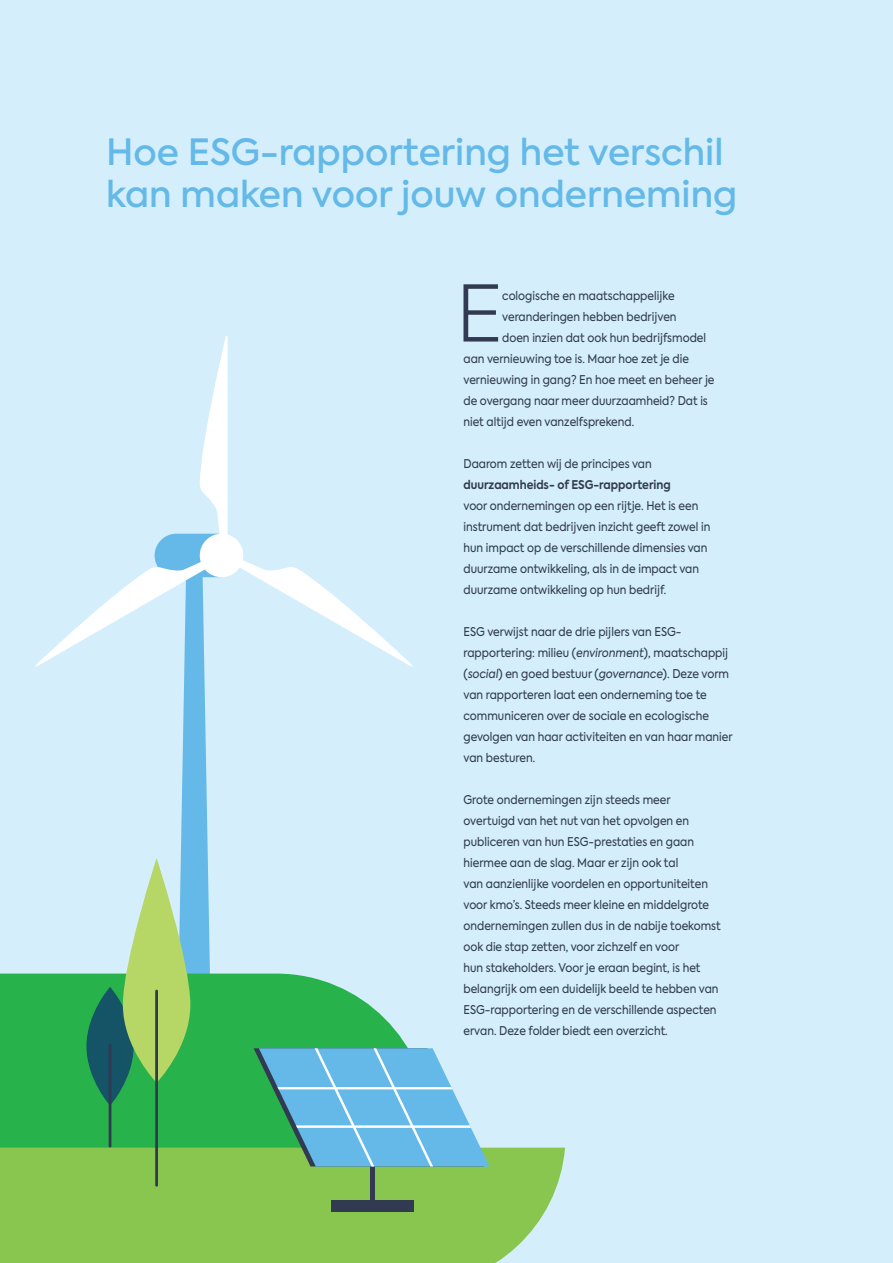
<style>
.page{position:relative;width:893px;height:1263px;background:#d4effb}
.page>*{position:absolute;margin:0;border:0;box-sizing:border-box;transform-origin:0 0}
.t1{font:300 77.4px "Axiforma";color:#313a50}
.t2{font:500 36px/42px "Axiforma";color:#64b9e8}
.t3{font:12px/21px "Axiforma";color:#313a50;scale:.9 1}
.s1{font-weight:700}
.s2{font-style:italic}
</style>
<div class="page">
<div style="left:0;top:973px;width:35px;height:175px;background:#28b24b"></div>
<div style="left:0;top:1148px;width:565px;height:115px;background:#89c650"></div>
<div style="left:370px;top:1163px;width:5px;height:39px;background:#313a50"></div>
<div style="left:331px;top:1200px;width:78px;height:11px;background:#313a50"></div>
<div style="left:336px;top:1200px;width:78px;height:11px;background:#313a50"></div>
<svg style="left:35px;top:336px;width:454px;height:830px"></svg>
<hr style="left:155px;top:990px;width:3px;height:197px;background:#313a50">
<p class="t2" style="left:106px;top:132px;width:633px">Hoe ESG-rapportering het verschil kan maken voor jouw onderneming</p>
<p class="t1" style="left:456px;top:264px;width:48px">E</p>
<p class="t3" style="left:502px;top:285px;width:193px">cologische en maatschappelijke</p>
<p class="t3" style="left:502px;top:306px;width:195px">veranderingen hebben bedrijven</p>
<p class="t3" style="left:502px;top:327px;width:228px">doen inzien dat ook hun bedrijfsmodel</p>
<p class="t3" style="left:463px;top:348px;width:252px">aan vernieuwing toe is. Maar hoe zet je die</p>
<p class="t3" style="left:463px;top:369px;width:280px">vernieuwing in gang? En hoe meet en beheer je</p>
<p class="t3" style="left:463px;top:390px;width:273px">de overgang naar meer duurzaamheid? Dat is</p>
<p class="t3" style="left:463px;top:411px;width:191px">niet altijd even vanzelfsprekend.</p>
<p class="t3" style="left:463px;top:453px;width:276px">Daarom zetten wij de principes van <span class="s1">duurzaamheids- of ESG-rapportering<br></span>voor ondernemingen op een rijtje. Het is een instrument dat bedrijven inzicht geeft zowel in hun impact op de verschillende dimensies van duurzame ontwikkeling, als in de impact van duurzame ontwikkeling op hun bedrijf.</p>
<p class="t3" style="left:463px;top:621px;width:301px">ESG verwijst naar de drie pijlers van ESG&shy;rapportering: milieu (<span class="s2">environment</span>), maatschappij (<span class="s2">social</span>) en goed bestuur (<span class="s2">governance</span>). Deze vorm van rapporteren laat een onderneming toe te communiceren over de sociale en ecologische gevolgen van haar activiteiten en van haar manier van besturen.</p>
<p class="t3" style="left:463px;top:789px;width:287px">Grote ondernemingen zijn steeds meer overtuigd van het nut van het opvolgen en publiceren van hun ESG-prestaties en gaan hiermee aan de slag. Maar er zijn ook tal<br>van aanzienlijke voordelen en opportuniteiten voor kmo’s. Steeds meer kleine en middelgrote ondernemingen zullen dus in de nabije toekomst ook die stap zetten, voor zichzelf en voor<br>hun stakeholders. Voor je eraan begint, is het belangrijk om een duidelijk beeld te hebben van ESG-rapportering en de verschillende aspecten ervan. Deze folder biedt een overzicht.</p>
</div>
